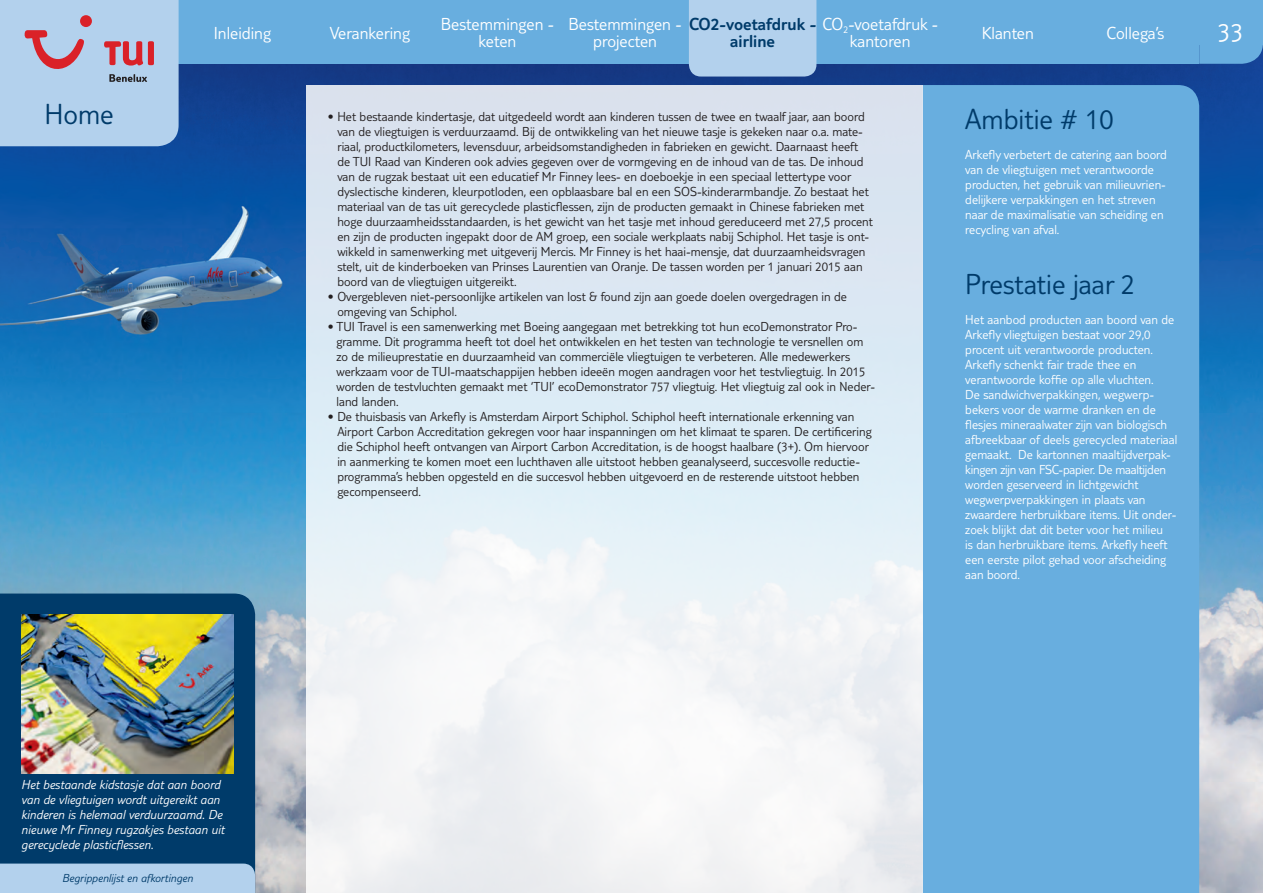
<style>
.page{position:relative;width:1263px;height:893px;background:#fff}
.page>*{position:absolute;margin:0;border:0;box-sizing:border-box;transform-origin:0 0}
.t1{font:300 30px "TUI Type";color:#003b6a}
.t2{font:300 27px "TUI Type";color:#fff}
.t3{font:300 18px/16.5px "TUI Type";color:#fff;text-align:center}
.t4{font:300 18px "TUI Type";color:#003b6a}
.t5{font:300 13.5px/15px "TUI Type";color:#231f20}
.t6{font:300 13.5px/15px "TUI Type";color:#fff}
.t7{font:italic 300 13.5px/15px "TUI Type";color:#fff}
.t8{font:italic 300 12px "TUI Type";color:#003b6a}
.s1{color:#003b6a}
</style>
<div class="page">
<img style="left:0;top:64px;width:1263px;height:829px">
<div style="left:179px;top:0;width:1020px;height:64px;background:#68aedf"></div>
<div style="left:1199px;top:0;width:64px;height:64px;background:#68aedf"></div>
<svg style="left:0;top:0;width:179px;height:146px;background:#b3c5e0"></svg>
<div style="left:80px;top:15px;width:12px;height:12px;background:#da2128;border-radius:50%"></div>
<div style="left:923px;top:85px;width:276px;height:808px;background:#68aedf"></div>
<div style="left:306px;top:85px;width:617px;height:808px;background:linear-gradient(to bottom,#d4e3f1,#f7f8f8)"></div>
<div style="left:687px;top:0;width:131px;height:78px;background:#b3d1ed"></div>
<div style="left:0;top:594px;width:255px;height:270px;background:#003b6a"></div>
<img style="left:21px;top:614px;width:213px;height:160px">
<div style="left:0;top:864px;width:255px;height:29px;background:#b3d1ed"></div>
<h3 class="t3" style="left:214px;top:24px;width:59px">Inleiding</h3>
<h3 class="t3" style="left:330px;top:24px;width:81px">Verankering</h3>
<h3 class="t3" style="left:441px;top:16px;width:115px">Bestemmingen - keten</h3>
<h3 class="t3" style="left:593px;top:16px;width:346px;text-align:left;text-indent:-25px">Bestemmingen - <span class="s1">CO2-voetafdruk -</span> CO<sub>2</sub>-voetafdruk - projecten</h3>
<h3 class="t4" style="left:730px;top:31px;width:46px">airline</h3>
<h3 class="t3" style="left:850px;top:32px;width:62px">kantoren</h3>
<h1 class="t1" style="left:44px;top:97px;width:71px">Home</h1>
<p class="t5" style="left:337px;top:109px;width:537px;text-indent:-10px">• Het bestaande kindertasje, dat uitgedeeld wordt aan kinderen tussen de twee en twaalf jaar, aan boord van de vliegtuigen is verduurzaamd. Bij de ontwikkeling van het nieuwe tasje is gekeken naar o.a. mate&shy;riaal, productkilometers, levensduur, arbeidsomstandigheden in fabrieken en gewicht. Daarnaast heeft de TUI Raad van Kinderen ook advies gegeven over de vormgeving en de inhoud van de tas. De inhoud van de rugzak bestaat uit een educatief Mr Finney lees- en doeboekje in een speciaal lettertype voor dyslectische kinderen, kleurpotloden, een opblaasbare bal en een SOS-kinderarmbandje. Zo bestaat het materiaal van de tas uit gerecyclede plasticflessen, zijn de producten gemaakt in Chinese fabrieken met hoge duurzaamheidsstandaarden, is het gewicht van het tasje met inhoud gereduceerd met 27,5 procent en zijn de producten ingepakt door de AM groep, een sociale werkplaats nabij Schiphol. Het tasje is ont&shy;wikkeld in samenwerking met uitgeverij Mercis. Mr Finney is het haai-mensje, dat duurzaamheidsvragen stelt, uit de kinderboeken van Prinses Laurentien van Oranje. De tassen worden per 1 januari 2015 aan boord van de vliegtuigen uitgereikt.</p>
<p class="t5" style="left:337px;top:289px;width:511px;text-indent:-10px">• Overgebleven niet-persoonlijke artikelen van lost &amp; found zijn aan goede doelen overgedragen in de omgeving van Schiphol.</p>
<p class="t5" style="left:337px;top:319px;width:540px;text-indent:-9px">• TUI Travel is een samenwerking met Boeing aangegaan met betrekking tot hun ecoDemonstrator Pro&shy;gramme. Dit programma heeft tot doel het ontwikkelen en het testen van technologie te versnellen om zo de milieuprestatie en duurzaamheid van commerciële vliegtuigen te verbeteren. Alle medewerkers werkzaam voor de TUI-maatschappijen hebben ideeën mogen aandragen voor het testvliegtuig. In 2015 worden de testvluchten gemaakt met ‘TUI’ ecoDemonstrator 757 vliegtuig. Het vliegtuig zal ook in Neder&shy;land landen.</p>
<p class="t5" style="left:337px;top:409px;width:536px;text-indent:-10px">• De thuisbasis van Arkefly is Amsterdam Airport Schiphol. Schiphol heeft internationale erkenning van Airport Carbon Accreditation gekregen voor haar inspanningen om het klimaat te sparen. De certificering die Schiphol heeft ontvangen van Airport Carbon Accreditation, is de hoogst haalbare (3+). Om hiervoor in aanmerking te komen moet een luchthaven alle uitstoot hebben geanalyseerd, succesvolle reductie&shy;programma’s hebben opgesteld en die succesvol hebben uitgevoerd en de resterende uitstoot hebben gecompenseerd.</p>
<h3 class="t3" style="left:982px;top:24px;width:54px">Klanten</h3>
<h3 class="t3" style="left:1106px;top:24px;width:59px">Collega’s</h3>
<h1 class="t1" style="left:965px;top:102px;width:150px">Ambitie # 10</h1>
<p class="t6" style="left:965px;top:146px;width:203px">Arkefly verbetert de catering aan boord van de vliegtuigen met verantwoorde producten, het gebruik van milieuvrien&shy;delijkere verpakkingen en het streven naar de maximalisatie van scheiding en recycling van afval.</p>
<h1 class="t1" style="left:965px;top:267px;width:172px">Prestatie jaar 2</h1>
<p class="t6" style="left:965px;top:311px;width:213px">Het aanbod producten aan boord van de Arkefly vliegtuigen bestaat voor 29,0 procent uit verantwoorde producten.<br>Arkefly schenkt fair trade thee en verantwoorde koffie op alle vluchten.<br>De sandwichverpakkingen, wegwerp&shy;bekers voor de warme dranken en de flesjes mineraalwater zijn van biologisch afbreekbaar of deels gerecycled materiaal gemaakt. De kartonnen maaltijdverpak&shy;kingen zijn van FSC-papier. De maaltijden worden geserveerd in lichtgewicht wegwerpverpakkingen in plaats van zwaardere herbruikbare items. Uit onder&shy;zoek blijkt dat dit beter voor het milieu<br>is dan herbruikbare items. Arkefly heeft een eerste pilot gehad voor afscheiding aan boord.</p>
<h2 class="t2" style="left:1218px;top:17px;width:27px">33</h2>
<p class="t7" style="left:21px;top:776px;width:205px">Het bestaande kidstasje dat aan boord van de vliegtuigen wordt uitgereikt aan kinderen is helemaal verduurzaamd. De nieuwe Mr Finney rugzakjes bestaan uit gerecyclede plasticflessen.</p>
<p class="t8" style="left:62px;top:871px;width:132px">Begrippenlijst en afkortingen</p>
</div>
